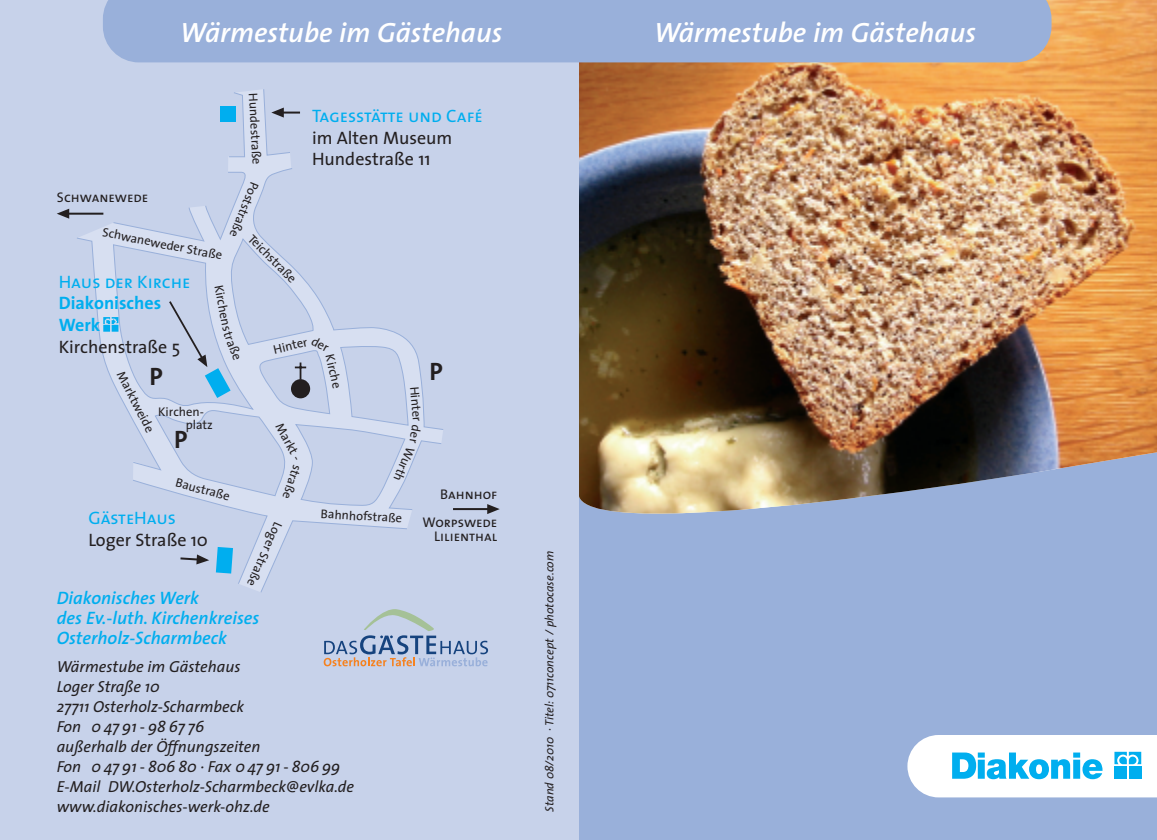
<style>
.page{position:relative;width:1157px;height:840px;background:#fff}
.page>*{position:absolute;margin:0;border:0;box-sizing:border-box;transform-origin:0 0}
.t1{font:italic 600 28px "The Sans";color:#fff}
.t2{font:700 25.2px "The Sans";color:#231f20}
.t3{font:italic 600 18px/20px "The Sans";color:#00aeef}
.t4{font:18px/21.6px "The Sans";color:#231f20}
.t5{font:18px "The Sans Caps";color:#00aeef}
.t6{font:700 18px/21.6px "The Sans";color:#00aeef}
.t7{font:italic 16px/20px "The Sans";color:#231f20}
.t8{font:14px/28px "The Sans Caps";color:#231f20;text-align:right}
.t9{font:12.6px/12.6px "The Sans";color:#231f20}
.t10{font:italic 12px "The Sans";color:#231f20}
</style>
<div class="page">
<div style="left:578px;top:221px;width:579px;height:618px;background:#99b0da"></div>
<img style="left:578px;top:0;width:579px;height:513px">
<div style="left:0;top:0;width:578px;height:839px;background:#c7d2ea"></div>
<div style="left:103px;top:0;width:948px;height:62px;background:#99b0da"></div>
<svg style="left:76px;top:89px;width:368px;height:503px"></svg>
<hr style="left:68px;top:212px;width:35px;height:2px;background:#231f20">
<svg style="left:57px;top:208px;width:12px;height:10px"></svg>
<hr style="left:453px;top:508px;width:35px;height:2px;background:#231f20">
<svg style="left:487px;top:504px;width:13px;height:10px"></svg>
<svg style="left:216px;top:546px;width:17px;height:27px"></svg>
<svg style="left:178px;top:554px;width:31px;height:10px"></svg>
<img style="left:102px;top:314px;width:18px;height:19px">
<svg style="left:907px;top:735px;width:250px;height:62px;background:#cdedfa"></svg>
<svg style="left:324px;top:609px;width:164px;height:57px"></svg>
<svg style="left:311px;top:336px;width:18px;height:16px"></svg>
<svg style="left:409px;top:424px;width:12px;height:18px"></svg>
<svg style="left:167px;top:299px;width:73px;height:99px"></svg>
<h1 class="t1" style="left:180px;top:22px;width:323px">Wärmestube im Gästehaus</h1>
<h1 class="t1" style="left:654px;top:22px;width:323px">Wärmestube im Gästehaus</h1>
<p class="t9" style="left:258px;top:92px;width:73px;rotate:87deg">Hundestraße</p>
<p class="t9" style="left:260px;top:185px;width:59px;rotate:112deg">Poststraße</p>
<p class="t5" style="left:312px;top:110px;width:172px">Tagesstätte und Café</p>
<p class="t4" style="left:312px;top:128px;width:142px">im Alten Museum<br>Hundestraße 11</p>
<p class="t8" style="left:57px;top:184px;width:93px">Schwanewede</p>
<p class="t9" style="left:104px;top:227px;width:123px;rotate:11deg">Schwaneweder Straße</p>
<p class="t9" style="left:254px;top:233px;width:64px;rotate:45deg">Teichstraße</p>
<p class="t5" style="left:59px;top:275px;width:133px">Haus der Kirche</p>
<p class="t6" style="left:59px;top:294px;width:104px">Diakonisches<br>Werk</p>
<p class="t4" style="left:59px;top:337px;width:123px">Kirchenstraße 5</p>
<p class="t9" style="left:223px;top:284px;width:43px;rotate:79deg">Kirchen</p>
<p class="t9" style="left:272px;top:344px;width:36px;rotate:-13deg">Hinter</p>
<p class="t9" style="left:334px;top:353px;width:36px;rotate:77deg">Kirche</p>
<h2 class="t2" style="left:429px;top:361px;width:15px">P</h2>
<h2 class="t2" style="left:150px;top:367px;width:15px">P</h2>
<p class="t9" style="left:125px;top:370px;width:68px;rotate:63deg">Marktweide</p>
<p class="t9" style="left:419px;top:385px;width:36px;rotate:85deg">Hinter</p>
<p class="t9" style="left:416px;top:449px;width:37px;rotate:113deg">Wurth</p>
<p class="t9" style="left:186px;top:406px;width:29px;text-indent:-27px">Kirchen&shy;platz</p>
<p class="t9" style="left:283px;top:421px;width:42px;rotate:61deg">Markt -</p>
<p class="t9" style="left:302px;top:466px;width:36px;rotate:109deg">straße</p>
<h2 class="t2" style="left:174px;top:429px;width:15px">P</h2>
<p class="t9" style="left:177px;top:477px;width:57px;rotate:15deg">Baustraße</p>
<p class="t8" style="left:422px;top:481px;width:76px">Bahnhof<br>Worpswede</p>
<p class="t8" style="left:434px;top:523px;width:65px">Lilienthal</p>
<p class="t9" style="left:321px;top:508px;width:83px;rotate:3deg">Bahnhofstraße</p>
<p class="t5" style="left:88px;top:512px;width:89px">GästeHaus</p>
<p class="t4" style="left:88px;top:530px;width:121px">Loger Straße 10</p>
<p class="t9" style="left:283px;top:524px;width:70px;rotate:114deg">Loger Straße</p>
<p class="t3" style="left:57px;top:589px;width:204px">Diakonisches Werk<br>des Ev.-luth. Kirchenkreises<br>Osterholz-Scharmbeck</p>
<p class="t7" style="left:57px;top:657px;width:299px">Wärmestube im Gästehaus<br>Loger Straße 10<br>27711 Osterholz-Scharmbeck<br>Fon 04791-986776<br>außerhalb der Öffnungszeiten<br>Fon 04791-80680 · Fax 04791-80699<br>E-Mail DW.Osterholz-Scharmbeck@evlka.de www.diakonisches-werk-ohz.de</p>
<p class="t10" style="left:544px;top:811px;width:262px;rotate:-90deg">Stand 08/2010 · Titel: 0711concept / photocase.com</p>
</div>
